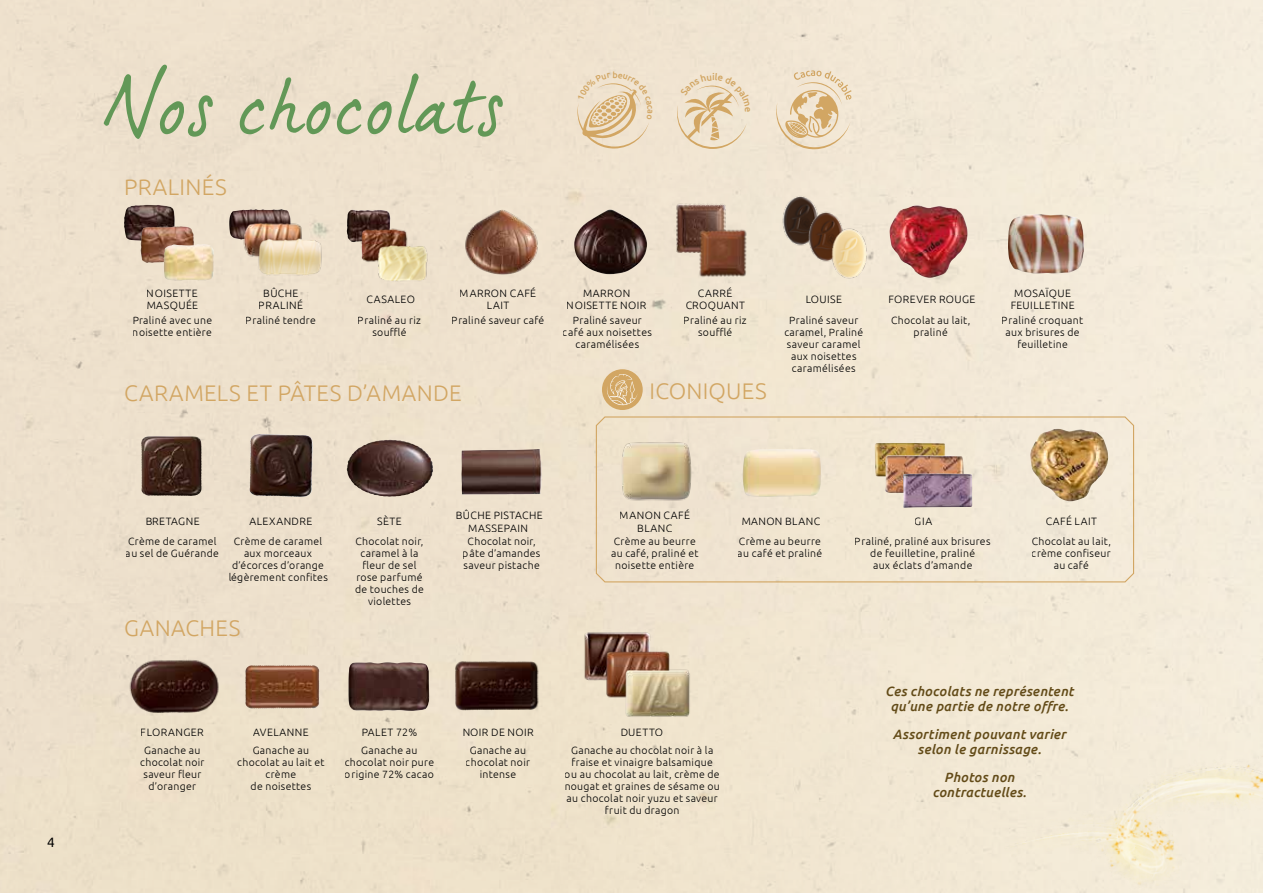
<style>
.page{position:relative;width:1263px;height:893px;background:#fff}
.page>*{position:absolute;margin:0;border:0;box-sizing:border-box;transform-origin:0 0}
.t1{font:79.5px "Leonidas Script TB";color:#629857}
.t2{font:300 22.65px "Ubuntu";letter-spacing:.015em;color:#d2a663}
.t3{font:italic 500 13.5px/15px "Ubuntu";letter-spacing:.02em;color:#634b18;text-align:center}
.t4{font:13.5px "Ubuntu";color:#000}
.t5{font:300 10.65px/12.8px "Ubuntu";letter-spacing:.04em;color:#000;text-align:center}
.t6{font:300 10.5px/12px "Ubuntu";letter-spacing:.03em;color:#000;text-align:center}
.t7{font:500 8.85px "Ubuntu";color:#d2a663}
</style>
<div class="page">
<div style="left:0;top:0;width:1263px;height:893px;background:linear-gradient(to right,#e9dac4,#f5ecdb)"></div>
<svg style="left:1262px;top:0;width:1px;height:623px"></svg>
<svg style="left:595px;top:415px;width:540px;height:168px;background:#f0e4d0"></svg>
<img style="left:141px;top:436px;width:30px;height:60px">
<img style="left:107px;top:620px;width:131px;height:127px">
<img style="left:245px;top:665px;width:15px;height:35px">
<img style="left:348px;top:662px;width:67px;height:49px">
<img style="left:427px;top:620px;width:132px;height:132px">
<img style="left:574px;top:616px;width:5px;height:79px">
<img style="left:579px;top:616px;width:117px;height:117px">
<img style="left:598px;top:635px;width:117px;height:117px">
<img style="left:450px;top:180px;width:103px;height:121px">
<img style="left:574px;top:210px;width:73px;height:64px">
<img style="left:766px;top:186px;width:68px;height:68px">
<img style="left:792px;top:202px;width:68px;height:68px">
<img style="left:826px;top:225px;width:46px;height:58px">
<img style="left:889px;top:205px;width:78px;height:73px">
<img style="left:1030px;top:429px;width:78px;height:72px">
<img style="left:1008px;top:214px;width:76px;height:60px">
<img style="left:347px;top:440px;width:42px;height:52px">
<img style="left:461px;top:449px;width:81px;height:45px">
<img style="left:607px;top:423px;width:99px;height:99px">
<img style="left:743px;top:449px;width:78px;height:48px">
<img style="left:874px;top:443px;width:71px;height:34px">
<img style="left:885px;top:455px;width:79px;height:38px">
<img style="left:903px;top:473px;width:69px;height:35px">
<img style="left:124px;top:205px;width:51px;height:36px">
<img style="left:141px;top:226px;width:39px;height:24px">
<img style="left:164px;top:244px;width:45px;height:37px">
<img style="left:347px;top:210px;width:1px;height:32px">
<img style="left:348px;top:210px;width:71px;height:70px">
<img style="left:360px;top:222px;width:85px;height:83px">
<img style="left:673px;top:195px;width:68px;height:69px">
<img style="left:676px;top:204px;width:94px;height:95px">
<img style="left:220px;top:190px;width:99px;height:99px">
<img style="left:238px;top:206px;width:102px;height:102px">
<svg style="left:776px;top:70px;width:76px;height:80px;background:#e9d6b8"></svg>
<div style="left:927px;top:623px;width:336px;height:270px;background:#f3ead7"></div>
<img style="left:249px;top:434px;width:64px;height:63px">
<img style="left:250px;top:434px;width:38px;height:63px">
<div style="left:602px;top:369px;width:41px;height:41px;background:#d2a663;border-radius:50%"></div>
<svg style="left:607px;top:374px;width:31px;height:31px"></svg>
<svg style="left:577px;top:73px;width:75px;height:76px;background:#e9d6b9"></svg>
<svg style="left:677px;top:73px;width:73px;height:76px;background:#ebdabf"></svg>
<p class="t4" style="left:47px;top:834px;width:9px">4</p>
<h1 class="t1" style="left:106px;top:58px;width:402px">Nos chocolats</h1>
<h2 class="t2" style="left:124px;top:173px;width:104px">PRALINÉS</h2>
<p class="t7" style="left:612px;top:69px;width:7px">b</p>
<p class="t5" style="left:146px;top:286px;width:53px;text-align:left">NOISETTE<br>MASQUÉE</p>
<p class="t5" style="left:259px;top:286px;width:46px">BÛCHE<br>PRALINÉ</p>
<p class="t5" style="left:367px;top:292px;width:50px">CASALEO</p>
<p class="t5" style="left:460px;top:286px;width:78px">MARRON CAFÉ<br>LAIT</p>
<p class="t5" style="left:567px;top:286px;width:81px">MARRON<br>NOISETTE NOIR</p>
<p class="t5" style="left:685px;top:286px;width:61px">CARRÉ<br>CROQUANT</p>
<p class="t5" style="left:805px;top:292px;width:38px">LOUISE</p>
<p class="t5" style="left:888px;top:292px;width:89px">FOREVER ROUGE</p>
<p class="t5" style="left:1010px;top:286px;width:66px">MOSAÏQUE<br>FEUILLETINE</p>
<p class="t6" style="left:132px;top:314px;width:81px;text-align:left">Praliné avec une noisette entière</p>
<p class="t6" style="left:246px;top:314px;width:71px">Praliné tendre</p>
<p class="t6" style="left:358px;top:314px;width:65px">Praliné au riz soufflé</p>
<p class="t6" style="left:452px;top:314px;width:94px">Praliné saveur café</p>
<p class="t6" style="left:563px;top:314px;width:91px">Praliné saveur café aux noisettes caramélisées</p>
<p class="t6" style="left:684px;top:314px;width:65px">Praliné au riz soufflé</p>
<p class="t6" style="left:784px;top:314px;width:80px">Praliné saveur caramel, Praliné saveur caramel aux noisettes caramélisées</p>
<p class="t6" style="left:891px;top:314px;width:81px">Chocolat au lait, praliné</p>
<p class="t6" style="left:1002px;top:314px;width:83px">Praliné croquant aux brisures de feuilletine</p>
<h2 class="t2" style="left:124px;top:379px;width:339px">CARAMELS ET PÂTES D’AMANDE</h2>
<p class="t5" style="left:145px;top:515px;width:56px">BRETAGNE</p>
<p class="t5" style="left:249px;top:515px;width:64px">ALEXANDRE</p>
<p class="t5" style="left:377px;top:515px;width:26px">SÈTE</p>
<p class="t5" style="left:456px;top:508px;width:88px">BÛCHE PISTACHE<br>MASSEPAIN</p>
<h2 class="t2" style="left:649px;top:378px;width:119px">ICONIQUES</h2>
<p class="t5" style="left:620px;top:508px;width:72px">MANON CAFÉ<br>BLANC</p>
<p class="t5" style="left:741px;top:515px;width:80px">MANON BLANC</p>
<p class="t5" style="left:915px;top:515px;width:19px">GIA</p>
<p class="t5" style="left:1045px;top:515px;width:53px">CAFÉ LAIT</p>
<p class="t6" style="left:126px;top:535px;width:95px;text-align:left">Crème de caramel au sel de Guérande</p>
<p class="t6" style="left:228px;top:535px;width:101px">Crème de caramel aux morceaux d’écorces d’orange légèrement confites</p>
<p class="t6" style="left:355px;top:535px;width:70px">Chocolat noir, caramel à la fleur de sel rose parfumé de touches de violettes</p>
<p class="t6" style="left:463px;top:535px;width:79px">Chocolat noir, pâte d’amandes saveur pistache</p>
<p class="t6" style="left:611px;top:535px;width:89px">Crème au beurre au café, praliné et noisette entière</p>
<p class="t6" style="left:738px;top:535px;width:86px;text-align:left">Crème au beurre au café et praliné</p>
<p class="t6" style="left:1031px;top:535px;width:81px">Chocolat au lait, crème confiseur au café</p>
<p class="t6" style="left:855px;top:535px;width:137px">Praliné, praliné aux brisures de feuilletine, praliné<br>aux éclats d’amande</p>
<h2 class="t2" style="left:124px;top:615px;width:118px">GANACHES</h2>
<p class="t5" style="left:141px;top:725px;width:64px">FLORANGER</p>
<p class="t5" style="left:253px;top:725px;width:57px">AVELANNE</p>
<p class="t5" style="left:362px;top:725px;width:57px">PALET 72%</p>
<p class="t5" style="left:462px;top:725px;width:73px">NOIR DE NOIR</p>
<p class="t5" style="left:620px;top:725px;width:44px">DUETTO</p>
<p class="t6" style="left:140px;top:744px;width:66px">Ganache au chocolat noir saveur fleur d’oranger</p>
<p class="t6" style="left:237px;top:744px;width:89px">Ganache au chocolat au lait et crème<br>de noisettes</p>
<p class="t6" style="left:345px;top:744px;width:91px">Ganache au chocolat noir pure origine 72% cacao</p>
<p class="t6" style="left:466px;top:744px;width:66px">Ganache au chocolat noir intense</p>
<p class="t6" style="left:564px;top:744px;width:157px">Ganache au chocolat noir à la fraise et vinaigre balsamique ou au chocolat au lait, crème de nougat et graines de sésame ou au chocolat noir yuzu et saveur fruit du dragon</p>
<p class="t3" style="left:885px;top:684px;width:190px">Ces chocolats ne représentent qu’une partie de notre offre.</p>
<p class="t3" style="left:893px;top:726px;width:175px">Assortiment pouvant varier selon le garnissage.</p>
<p class="t3" style="left:932px;top:769px;width:96px">Photos non contractuelles.</p>
</div>
